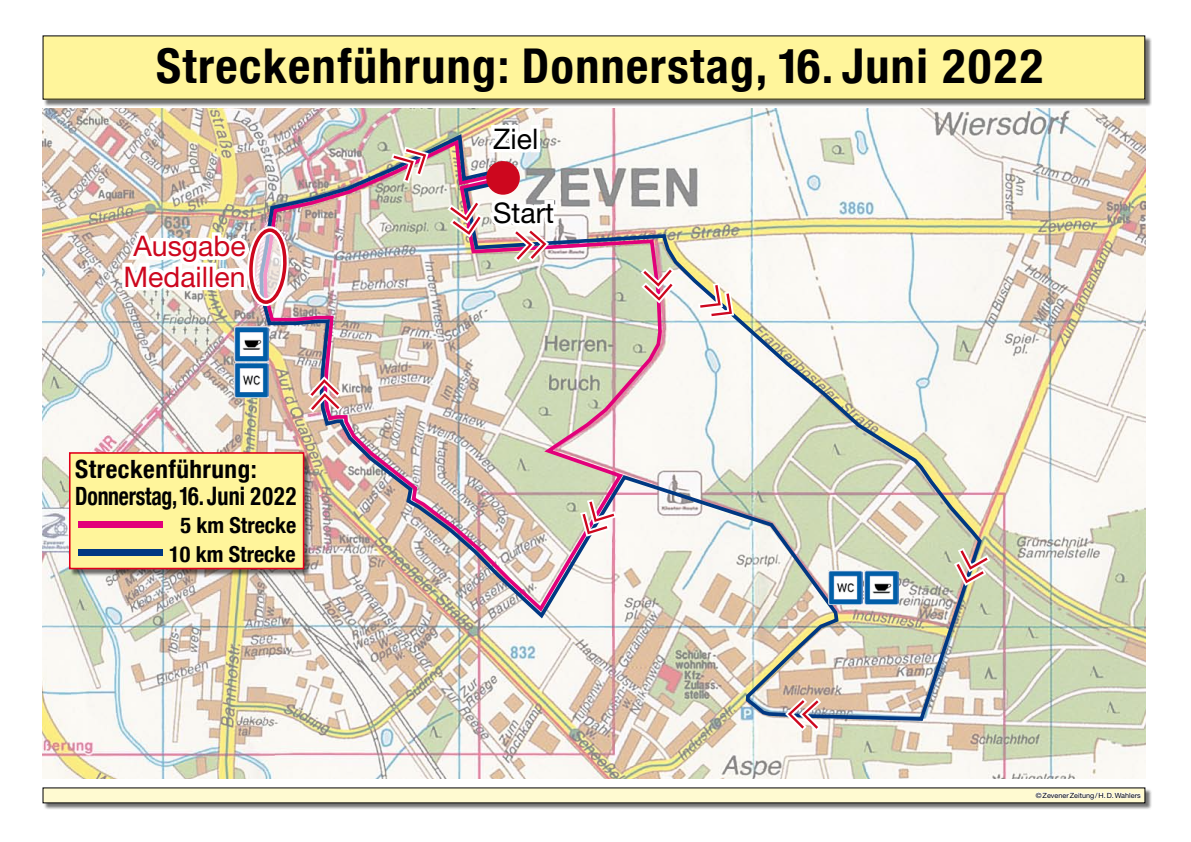
<style>
.page{position:relative;width:1191px;height:842px;background:#fff}
.page>*{position:absolute;margin:0;border:0;box-sizing:border-box;transform-origin:0 0}
.t1{font:700 condensed 48px "Helvetica Neue";letter-spacing:.03em;color:#000}
.t2{font:28.4px/30.4px "Helvetica Neue";color:#cd071e;text-align:center}
.t3{font:28.4px "Helvetica Neue";color:#000}
.t4{font:700 condensed 25.2px/27px "Helvetica Neue";letter-spacing:.02em;color:#000}
.t5{font:700 condensed 22px/28.3px "Helvetica Neue";color:#000;text-align:center}
.t6{font:7.1px "Helvetica Neue";color:#000}
.s1{font-size:25.5px}
</style>
<div class="page">
<div style="left:43px;top:36px;width:1109px;height:71px;background:#000;opacity:.55"></div>
<div style="left:43px;top:36px;width:1101px;height:63px;background:#fff59b"></div>
<div style="left:43px;top:788px;width:1109px;height:22px;background:#000;opacity:.55"></div>
<div style="left:43px;top:788px;width:1102px;height:15px;background:#fffad1"></div>
<svg style="left:1035px;top:792px;width:106px;height:8px"></svg>
<img style="left:42px;top:108px;width:1103px;height:671px">
<svg style="left:482px;top:121px;width:58px;height:10px"></svg>
<div style="left:70px;top:453px;width:241px;height:123px;background:#000;opacity:.55"></div>
<div style="left:70px;top:453px;width:233px;height:115px;background:#fff59b"></div>
<div style="left:69px;top:452px;width:235px;height:117px;border:2px solid #e2001a"></div>
<div style="left:78px;top:521px;width:85px;height:7px;background:#e2007a"></div>
<div style="left:78px;top:549px;width:85px;height:7px;background:#003882"></div>
<img style="left:258px;top:131px;width:726px;height:593px">
<div style="left:486px;top:161px;width:34px;height:34px;background:#cd071e;border-radius:50%"></div>
<img style="left:234px;top:363px;width:35px;height:34px">
<img style="left:234px;top:327px;width:35px;height:34px">
<img style="left:119px;top:221px;width:175px;height:89px">
<img style="left:829px;top:571px;width:69px;height:34px">
<svg style="left:782px;top:695px;width:42px;height:39px"></svg>
<svg style="left:305px;top:374px;width:40px;height:41px"></svg>
<svg style="left:945px;top:543px;width:49px;height:51px"></svg>
<svg style="left:696px;top:280px;width:44px;height:45px"></svg>
<svg style="left:575px;top:497px;width:44px;height:44px"></svg>
<svg style="left:389px;top:142px;width:44px;height:44px"></svg>
<img style="left:445px;top:195px;width:115px;height:70px">
<svg style="left:638px;top:264px;width:40px;height:42px"></svg>
<p class="t1" style="left:156px;top:36px;width:888px">Streckenführung: Donnerstag, 16. Juni 2022</p>
<p class="t3" style="left:493px;top:122px;width:47px">Ziel</p>
<p class="t2" style="left:123px;top:230px;width:124px">Ausgabe<br>Medaillen</p>
<p class="t4" style="left:75px;top:455px;width:223px">Streckenführung:<br>Donnerstag,<span class="s1">16. Juni 2022</span></p>
<p class="t5" style="left:169px;top:511px;width:129px">5 km Strecke<br>10 km Strecke</p>
<p class="t3" style="left:493px;top:196px;width:63px">Start</p>
<p class="t6" style="left:1035px;top:791px;width:107px">© Zevener Zeitung / H. D. Wahlers</p>
</div>
